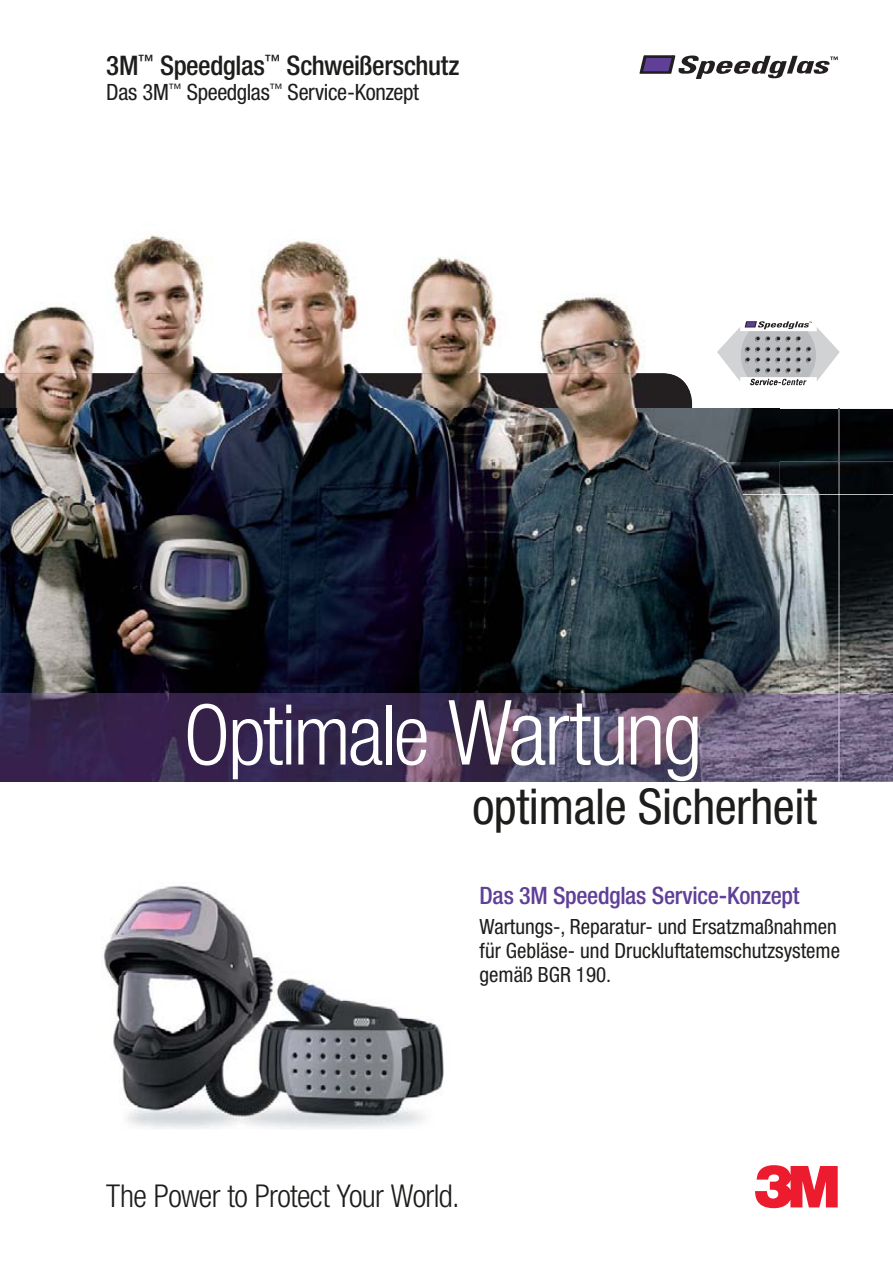
<style>
.page{position:relative;width:893px;height:1263px;background:#fff}
.page>*{position:absolute;margin:0;border:0;box-sizing:border-box;transform-origin:0 0}
.t1{font:300 condensed 83.85px "Helvetica Neue LT Std";letter-spacing:-.03em;color:#fff}
.t2{font:condensed 49.5px "Helvetica Neue LT Std";letter-spacing:-.01em;color:#1d1d1b}
.t3{font:300 condensed 31.5px "Helvetica Neue LT Std";letter-spacing:-.02em;color:#1d1d1b}
.t4{font:500 condensed 27px "Helvetica Neue LT Std";letter-spacing:-.015em;color:#1d1d1b}
.t5{font:500 condensed 24px "Helvetica Neue LT Std";letter-spacing:-.01em;color:#603f98}
.t6{font:condensed 22.5px "Helvetica Neue LT Std";letter-spacing:-.015em;color:#1d1d1b}
.t7{font:condensed 21px/24px "Helvetica Neue LT Std";color:#1d1d1b}
.s1{font-size:90px}
</style>
<div class="page">
<img style="left:780px;top:409px;width:113px;height:285px">
<svg style="left:755px;top:1165px;width:83px;height:43px"></svg>
<svg style="left:639px;top:55px;width:199px;height:24px"></svg>
<img style="left:839px;top:409px;width:1px;height:285px">
<img style="left:780px;top:494px;width:113px;height:1px">
<img style="left:0;top:234px;width:780px;height:460px">
<img style="left:0;top:373px;width:692px;height:36px">
<img style="left:0;top:694px;width:893px;height:88px">
<img style="left:103px;top:885px;width:341px;height:244px">
<svg style="left:717px;top:320px;width:123px;height:65px"></svg>
<p class="t4" style="left:106px;top:49px;width:355px">3M<sup>™</sup> Speedglas<sup>™</sup> Schweißerschutz</p>
<p class="t6" style="left:106px;top:79px;width:314px">Das 3M<sup>™</sup> Speedglas<sup>™</sup> Service-Konzept</p>
<h1 class="t1" style="left:184px;top:687px;width:521px">Optimale <span class="s1">Wartung</span></h1>
<h2 class="t2" style="left:472px;top:777px;width:346px">optimale Sicherheit</h2>
<p class="t5" style="left:480px;top:881px;width:321px">Das 3M Speedglas Service-Konzept</p>
<p class="t7" style="left:480px;top:914px;width:362px">Wartungs-, Reparatur- und Ersatzmaßnahmen für Gebläse- und Druckluftatemschutzsysteme gemäß BGR 190.</p>
<h3 class="t3" style="left:106px;top:1177px;width:355px">The Power to Protect Your World.</h3>
</div>
